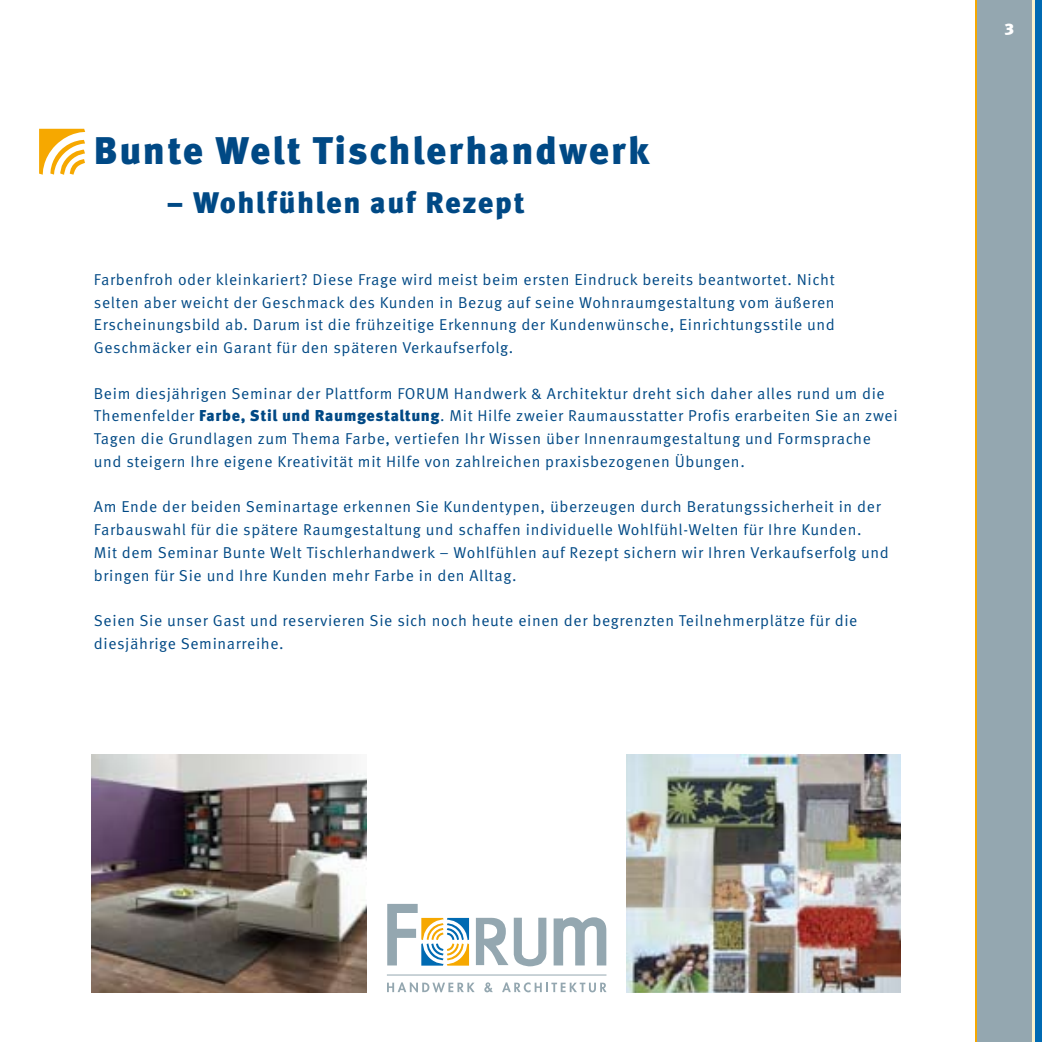
<style>
.page{position:relative;width:1042px;height:1042px;background:#fff}
.page>*{position:absolute;margin:0;border:0;box-sizing:border-box;transform-origin:0 0}
.t1{font:900 38.5px "Meta Pro";letter-spacing:.045em;color:#004985}
.t2{font:900 29.75px "Meta Pro";letter-spacing:.045em;color:#004985}
.t3{font:15.75px/22.8px "Meta Pro";letter-spacing:.04em;color:#004985}
.t4{font:900 15.75px "Meta Pro";color:#fff;scale:1.12 1}
.s1{font-weight:900}
</style>
<div class="page">
<div style="left:975px;top:0;width:67px;height:1042px;background:linear-gradient(to bottom,#94a7b0,#94a7b0)"></div>
<hr style="left:974px;top:0;width:2px;height:1042px;background:#f6a800">
<div style="left:1033px;top:0;width:9px;height:1042px;background:#006ab2"></div>
<hr style="left:1032px;top:0;width:2px;height:1042px;background:#f9f1cc">
<svg style="left:514px;top:917px;width:32px;height:49px"></svg>
<svg style="left:476px;top:917px;width:32px;height:48px"></svg>
<svg style="left:553px;top:917px;width:53px;height:49px"></svg>
<svg style="left:387px;top:904px;width:82px;height:62px"></svg>
<svg style="left:387px;top:982px;width:88px;height:10px"></svg>
<svg style="left:484px;top:982px;width:9px;height:10px"></svg>
<svg style="left:502px;top:982px;width:104px;height:10px"></svg>
<hr style="left:387px;top:974px;width:219px;height:1px;background:#94a7b0">
<img style="left:92px;top:754px;width:274px;height:238px">
<img style="left:626px;top:754px;width:274px;height:238px">
<svg style="left:39px;top:129px;width:46px;height:46px"></svg>
<h1 class="t1" style="left:94px;top:126px;width:557px">Bunte Welt Tischlerhandwerk</h1>
<h2 class="t2" style="left:166px;top:184px;width:360px">– Wohlfühlen auf Rezept</h2>
<p class="t3" style="left:94px;top:268px;width:742px;text-align:justify">Farbenfroh oder kleinkariert? Diese Frage wird meist beim ersten Eindruck bereits beantwortet. Nicht selten aber weicht der Geschmack des Kunden in Bezug auf seine Wohnraumgestaltung vom äußeren Erscheinungsbild ab. Darum ist die frühzeitige Erkennung der Kundenwünsche, Einrichtungsstile und Geschmäcker ein Garant für den späteren Verkaufserfolg.</p>
<p class="t3" style="left:94px;top:382px;width:334px">Beim diesjährigen Seminar der Plattform FORUM</p>
<p class="t3" style="left:94px;top:382px;width:805px;text-indent:360px">Handwerk &amp; Architektur dreht sich daher alles rund um die Themenfelder <span class="s1">Farbe, Stil und Raumgestaltung</span>. Mit Hilfe zweier Raumausstatter Profis erarbeiten Sie an zwei Tagen die Grundlagen zum Thema Farbe, vertiefen Ihr Wissen über Innenraumgestaltung und Formsprache und steigern Ihre eigene Kreativität mit Hilfe von zahlreichen praxisbezogenen Übungen.</p>
<p class="t3" style="left:94px;top:496px;width:796px">Am Ende der beiden Seminartage erkennen Sie Kundentypen, überzeugen durch Beratungssicherheit in der Farbauswahl für die spätere Raumgestaltung und schaffen individuelle Wohlfühl-Welten für Ihre Kunden.<br>Mit dem Seminar Bunte Welt Tischlerhandwerk – Wohlfühlen auf Rezept sichern wir Ihren Verkaufserfolg und bringen für Sie und Ihre Kunden mehr Farbe in den Alltag.</p>
<p class="t3" style="left:94px;top:609px;width:765px">Seien Sie unser Gast und reservieren Sie sich noch heute einen der begrenzten Teilnehmerplätze für die diesjährige Seminarreihe.</p>
<p class="t4" style="left:1004px;top:16px;width:10px">3</p>
</div>
